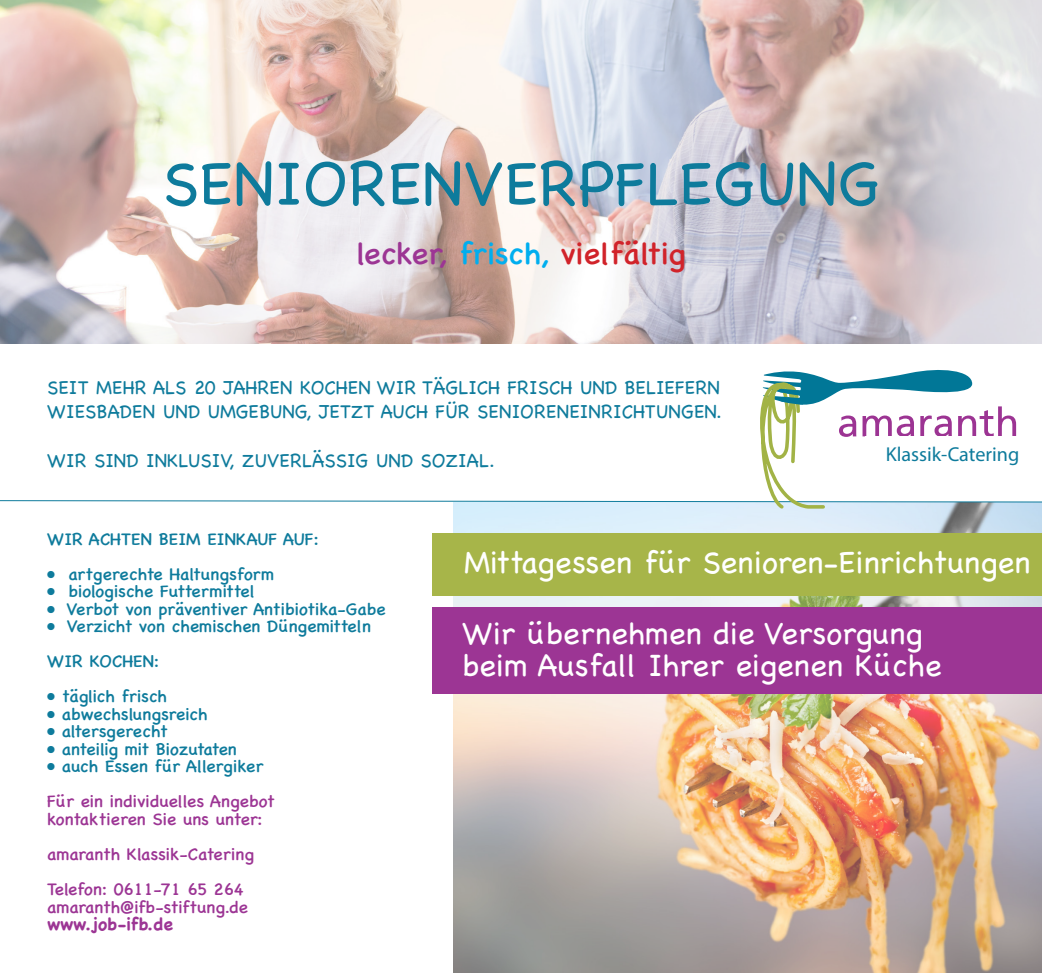
<style>
.page{position:relative;width:1042px;height:973px;background:#fff}
.page>*{position:absolute;margin:0;border:0;box-sizing:border-box;transform-origin:0 0}
.t1{font:300 63px "Chalkboard SE";color:#0e7b9c}
.t2{font:300 31.5px "Chalkboard SE";color:#fff}
.t3{font:31.5px "Chalkboard SE";color:#d1232a}
.t4{font:20.12px "Myriad Pro";color:#0e7b9c}
.t5{font:300 19.25px "Chalkboard SE";color:#0e7b9c}
.t6{font:17.5px "Chalkboard SE";color:#0e7b9c}
.t7{font:17.5px "Chalkboard SE";color:#9c3594}
.t8{font:700 17.5px "Chalkboard SE";color:#9c3594}
.s1{color:#9c3594}
.s2{color:#00aeef}
</style>
<div class="page">
<img style="left:453px;top:508px;width:589px;height:464px">
<img style="left:0;top:0;width:1042px;height:343px">
<svg style="left:0;top:370px;width:1042px;height:138px"></svg>
<div style="left:865px;top:436px;width:158px;height:30px;background:#fff"></div>
<div style="left:433px;top:534px;width:609px;height:62px;background:#a7b549"></div>
<div style="left:433px;top:607px;width:609px;height:87px;background:#9c3594"></div>
<p class="t1" style="left:162px;top:128px;width:719px">SENIORENVERPFLEGUNG</p>
<p class="t3" style="left:356px;top:226px;width:331px"><span class="s1">lecker,</span> <span class="s2">frisch,</span> vielfältig</p>
<p class="t5" style="left:47px;top:370px;width:674px">SEIT MEHR ALS 20 JAHREN KOCHEN WIR TÄGLICH FRISCH UND BELIEFERN</p>
<p class="t5" style="left:47px;top:394px;width:676px">WIESBADEN UND UMGEBUNG, JETZT AUCH FÜR SENIORENEINRICHTUNGEN.</p>
<p class="t5" style="left:47px;top:443px;width:449px">WIR SIND INKLUSIV, ZUVERLÄSSIG UND SOZIAL.</p>
<p class="t4" style="left:885px;top:441px;width:135px">Klassik-Catering</p>
<p class="t6" style="left:47px;top:523px;width:273px">WIR ACHTEN BEIM EINKAUF AUF:</p>
<p class="t6" style="left:47px;top:558px;width:228px">• artgerechte Haltungsform</p>
<p class="t6" style="left:47px;top:576px;width:209px">• biologische Futtermittel</p>
<p class="t6" style="left:47px;top:593px;width:340px">• Verbot von präventiver Antibiotika-Gabe</p>
<p class="t6" style="left:47px;top:611px;width:325px">• Verzicht von chemischen Düngemitteln</p>
<p class="t6" style="left:47px;top:646px;width:114px">WIR KOCHEN:</p>
<p class="t6" style="left:47px;top:681px;width:122px">• täglich frisch</p>
<p class="t6" style="left:47px;top:698px;width:162px">• abwechslungsreich</p>
<p class="t6" style="left:47px;top:716px;width:122px">• altersgerecht</p>
<p class="t6" style="left:47px;top:733px;width:191px">• anteilig mit Biozutaten</p>
<p class="t6" style="left:47px;top:751px;width:218px">• auch Essen für Allergiker</p>
<p class="t7" style="left:47px;top:786px;width:229px">Für ein individuelles Angebot</p>
<p class="t7" style="left:47px;top:803px;width:217px">kontaktieren Sie uns unter:</p>
<p class="t7" style="left:47px;top:838px;width:208px">amaranth Klassik-Catering</p>
<p class="t7" style="left:47px;top:873px;width:198px">Telefon: 0611-71 65 264</p>
<p class="t7" style="left:47px;top:891px;width:202px">amaranth@ifb-stiftung.de</p>
<p class="t8" style="left:47px;top:913px;width:128px">www.job-ifb.de</p>
<p class="t2" style="left:464px;top:534px;width:568px">Mittagessen für Senioren-Einrichtungen</p>
<p class="t2" style="left:462px;top:605px;width:462px">Wir übernehmen die Versorgung</p>
<p class="t2" style="left:462px;top:637px;width:481px">beim Ausfall Ihrer eigenen Küche</p>
</div>
